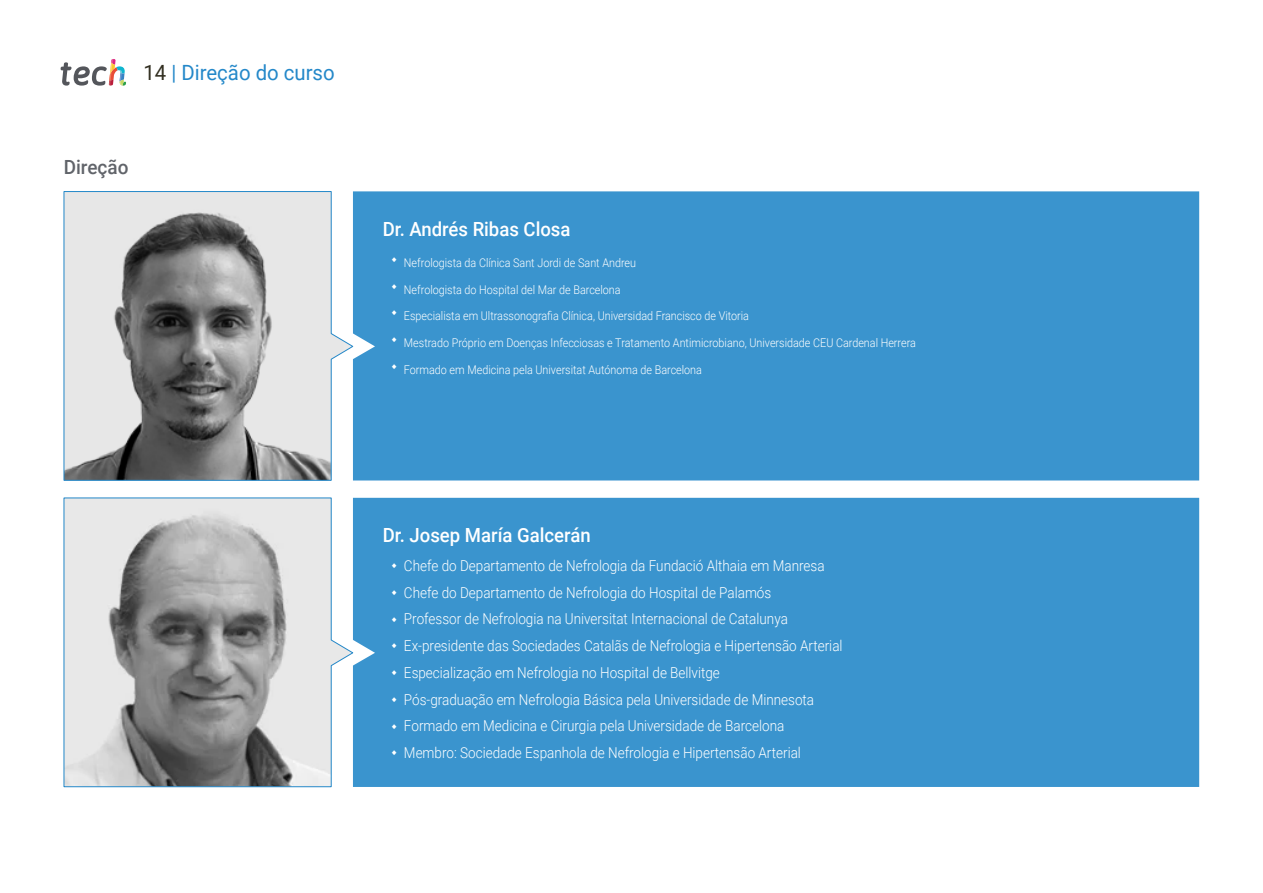
<style>
.page{position:relative;width:1263px;height:893px;background:#fff}
.page>*{position:absolute;margin:0;border:0;box-sizing:border-box;transform-origin:0 0}
.t1{font:21px "Roboto";color:#2488c9}
.t2{font:500 19.5px "Roboto";color:#fff;scale:.95 1}
.t3{font:500 19.5px "Roboto";color:#61646a}
.t4{font:300 15px/26.7px "Roboto";color:#fff;scale:.9 1}
.t5{font:300 12px "Roboto";color:#fff;scale:.9 1}
.s1{color:#312e20}
</style>
<div class="page">
<div style="left:353px;top:191px;width:846px;height:289px;background:#3a94ce"></div>
<svg style="left:64px;top:191px;width:289px;height:290px;background:#b0b2b2"></svg>
<div style="left:353px;top:498px;width:846px;height:289px;background:#3a94ce"></div>
<svg style="left:64px;top:498px;width:289px;height:289px;background:#b8b9b9"></svg>
<svg style="left:61px;top:59px;width:65px;height:27px"></svg>
<svg style="left:392px;top:257px;width:5px;height:5px"></svg>
<svg style="left:392px;top:284px;width:5px;height:5px"></svg>
<svg style="left:392px;top:310px;width:5px;height:5px"></svg>
<svg style="left:392px;top:337px;width:5px;height:5px"></svg>
<svg style="left:392px;top:364px;width:5px;height:5px"></svg>
<svg style="left:392px;top:563px;width:5px;height:5px"></svg>
<svg style="left:392px;top:590px;width:5px;height:5px"></svg>
<svg style="left:392px;top:617px;width:5px;height:5px"></svg>
<svg style="left:392px;top:644px;width:5px;height:5px"></svg>
<svg style="left:392px;top:670px;width:5px;height:5px"></svg>
<svg style="left:392px;top:697px;width:5px;height:5px"></svg>
<svg style="left:392px;top:724px;width:5px;height:5px"></svg>
<svg style="left:392px;top:751px;width:5px;height:5px"></svg>
<h1 class="t1" style="left:144px;top:57px;width:193px"><span class="s1">14</span> | Direção do curso</h1>
<h2 class="t3" style="left:64px;top:154px;width:66px">Direção</h2>
<h2 class="t2" style="left:383px;top:215px;width:199px">Dr. Andrés Ribas Closa</h2>
<p class="t5" style="left:404px;top:254px;width:259px">Nefrologista da Clínica Sant Jordi de Sant Andreu</p>
<p class="t5" style="left:404px;top:281px;width:242px">Nefrologista do Hospital del Mar de Barcelona</p>
<p class="t5" style="left:404px;top:308px;width:385px">Especialista em Ultrassonografia Clínica, Universidad Francisco de Vitoria</p>
<p class="t5" style="left:404px;top:334px;width:570px">Mestrado Próprio em Doenças Infecciosas e Tratamento Antimicrobiano, Universidade CEU Cardenal Herrera</p>
<p class="t5" style="left:404px;top:361px;width:333px">Formado em Medicina pela Universitat Autónoma de Barcelona</p>
<h2 class="t2" style="left:383px;top:522px;width:220px">Dr. Josep María Galcerán</h2>
<p class="t4" style="left:404px;top:552px;width:489px">Chefe do Departamento de Nefrologia da Fundació Althaia em Manresa Chefe do Departamento de Nefrologia do Hospital de Palamós<br>Professor de Nefrologia na Universitat Internacional de Catalunya Ex-presidente das Sociedades Catalãs de Nefrologia e Hipertensão Arterial Especialização em Nefrologia no Hospital de Bellvitge<br>Pós-graduação em Nefrologia Básica pela Universidade de Minnesota Formado em Medicina e Cirurgia pela Universidade de Barcelona<br>Membro: Sociedade Espanhola de Nefrologia e Hipertensão Arterial</p>
</div>
